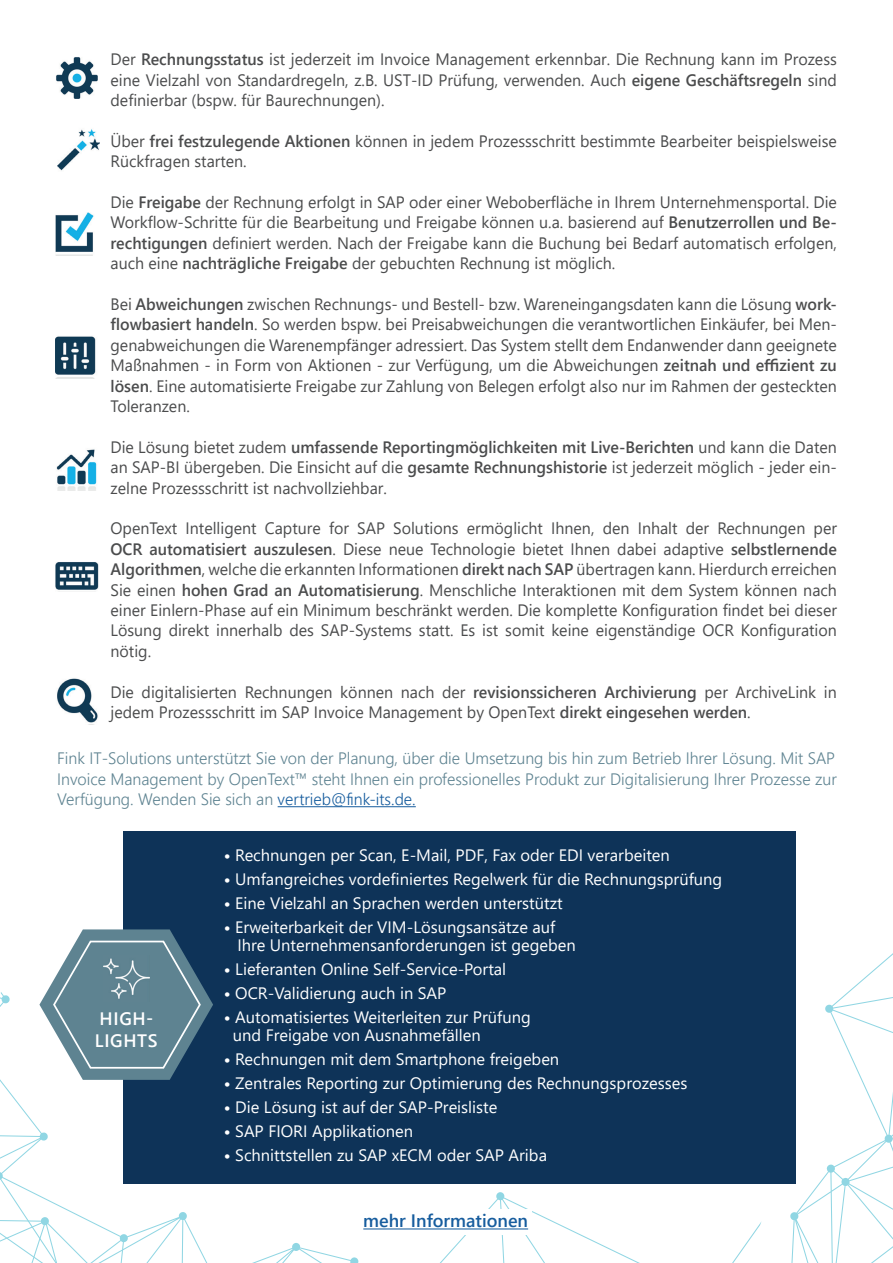
<style>
.page{position:relative;width:893px;height:1263px;background:#fff}
.page>*{position:absolute;margin:0;border:0;box-sizing:border-box;transform-origin:0 0}
.t1{font:600 18px "Segoe UI";color:#175d9e}
.t2{font:600 18px/21.6px "Segoe UI";letter-spacing:.035em;color:#fff}
.t3{font:16.5px/20.4px "Segoe UI";color:#4b4c4d;text-align:justify}
.t4{font:16.5px/18px "Segoe UI";color:#fff}
.t5{font:300 16.5px/20.4px "Segoe UI";color:#5e8391;text-align:justify}
.s1{font-weight:600}
.s2{color:#175d9e}
.s3{font-weight:700}
</style>
<div class="page">
<svg style="left:0;top:992px;width:207px;height:200px"></svg>
<svg style="left:790px;top:953px;width:103px;height:310px"></svg>
<svg style="left:0;top:1192px;width:761px;height:71px"></svg>
<div style="left:358px;top:1209px;width:174px;height:25px;background:#fff"></div>
<div style="left:123px;top:831px;width:672px;height:352px;background:#0e3358"></div>
<svg style="left:39px;top:929px;width:174px;height:151px"></svg>
<img style="left:104px;top:956px;width:45px;height:45px">
<hr style="left:363px;top:1228px;width:165px;height:1px;background:#175d9e">
<img style="left:57px;top:129px;width:43px;height:42px">
<img style="left:57px;top:678px;width:41px;height:47px">
<img style="left:55px;top:336px;width:41px;height:42px">
<img style="left:56px;top:57px;width:42px;height:42px">
<img style="left:55px;top:213px;width:39px;height:42px">
<img style="left:56px;top:449px;width:41px;height:41px">
<img style="left:56px;top:562px;width:42px;height:30px">
<hr style="left:278px;top:806px;width:138px;height:1px;background:#175d9e">
<p class="t3" style="left:111px;top:48px;width:728px">Der <span class="s1">Rechnungsstatus</span> ist jederzeit im Invoice Management erkennbar. Die Rechnung kann im Prozess eine Vielzahl von Standardregeln, z.B. UST-ID Prüfung, verwenden. Auch <span class="s1">eigene Geschäftsregeln</span> sind definierbar (bspw. für Baurechnungen).</p>
<p class="t3" style="left:111px;top:129px;width:728px">Über <span class="s1">frei festzulegende Aktionen</span> können in jedem Prozessschritt bestimmte Bearbeiter beispielsweise<br>Rückfragen starten.</p>
<p class="t3" style="left:111px;top:190px;width:728px">Die <span class="s1">Freigabe</span> der Rechnung erfolgt in SAP oder einer Weboberfläche in Ihrem Unternehmensportal. Die Workflow-Schritte für die Bearbeitung und Freigabe können u.a. basierend auf <span class="s1">Benutzerrollen und Be&shy;rechtigungen</span> definiert werden. Nach der Freigabe kann die Buchung bei Bedarf automatisch erfolgen, auch eine <span class="s1">nachträgliche Freigabe</span> der gebuchten Rechnung ist möglich.</p>
<p class="t3" style="left:111px;top:292px;width:728px">Bei <span class="s1">Abweichungen</span> zwischen Rechnungs- und Bestell- bzw. Wareneingangsdaten kann die Lösung <span class="s1">work&shy;flowbasiert handeln</span>. So werden bspw. bei Preisabweichungen die verantwortlichen Einkäufer, bei Men&shy;genabweichungen die Warenempfänger adressiert. Das System stellt dem Endanwender dann geeignete Maßnahmen - in Form von Aktionen - zur Verfügung, um die Abweichungen <span class="s1">zeitnah und effizient zu lösen</span>. Eine automatisierte Freigabe zur Zahlung von Belegen erfolgt also nur im Rahmen der gesteckten Toleranzen.</p>
<p class="t3" style="left:111px;top:435px;width:728px">Die Lösung bietet zudem <span class="s1">umfassende Reportingmöglichkeiten mit Live-Berichten</span> und kann die Daten an SAP-BI übergeben. Die Einsicht auf die <span class="s1">gesamte Rechnungshistorie</span> ist jederzeit möglich - jeder ein&shy;zelne Prozessschritt ist nachvollziehbar.</p>
<p class="t3" style="left:111px;top:517px;width:728px">OpenText Intelligent Capture for SAP Solutions ermöglicht Ihnen, den Inhalt der Rechnungen per <span class="s1">OCR automatisiert auszulesen</span>. Diese neue Technologie bietet Ihnen dabei adaptive <span class="s1">selbstlernende Algorithmen</span>, welche die erkannten Informationen <span class="s1">direkt nach SAP</span> übertragen kann. Hierdurch erreichen Sie einen <span class="s1">hohen Grad an Automatisierung</span>. Menschliche Interaktionen mit dem System können nach einer Einlern-Phase auf ein Minimum beschränkt werden. Die komplette Konfiguration findet bei dieser Lösung direkt innerhalb des SAP-Systems statt. Es ist somit keine eigenständige OCR Konfiguration nötig.</p>
<p class="t3" style="left:111px;top:680px;width:728px">Die digitalisierten Rechnungen können nach der <span class="s1">revisionssicheren Archivierung</span> per ArchiveLink in jedem Prozessschritt im SAP Invoice Management by OpenText <span class="s1">direkt eingesehen werden</span>.</p>
<p class="t5" style="left:57px;top:747px;width:781px">Fink IT-Solutions unterstützt Sie von der Planung, über die Umsetzung bis hin zum Betrieb Ihrer Lösung. Mit SAP Invoice Management by OpenText™ steht Ihnen ein professionelles Produkt zur Digitalisierung Ihrer Prozesse zur Verfügung. Wenden Sie sich an <span class="s2">vertrieb@fink-its.de.</span></p>
<p class="t2" style="left:95px;top:1006px;width:64px">HIGH-<br>LIGHTS</p>
<p class="t4" style="left:224px;top:844px;width:448px"><span class="s3">•</span> Rechnungen per Scan, E-Mail, PDF, Fax oder EDI verarbeiten</p>
<p class="t4" style="left:224px;top:868px;width:500px"><span class="s3">•</span> Umfangreiches vordefiniertes Regelwerk für die Rechnungsprüfung</p>
<p class="t4" style="left:224px;top:892px;width:340px"><span class="s3">•</span> Eine Vielzahl an Sprachen werden unterstützt</p>
<p class="t4" style="left:237px;top:916px;width:340px;text-indent:-14px"><span class="s3">•</span> Erweiterbarkeit der VIM-Lösungsansätze auf<br>Ihre Unternehmensanforderungen ist gegeben</p>
<p class="t4" style="left:224px;top:958px;width:284px"><span class="s3">•</span> Lieferanten Online Self-Service-Portal</p>
<p class="t4" style="left:224px;top:982px;width:224px"><span class="s3">•</span> OCR-Validierung auch in SAP</p>
<p class="t4" style="left:233px;top:1006px;width:299px;text-indent:-9px"><span class="s3">•</span> Automatisiertes Weiterleiten zur Prüfung und Freigabe von Ausnahmefällen</p>
<p class="t4" style="left:224px;top:1048px;width:337px"><span class="s3">•</span> Rechnungen mit dem Smartphone freigeben</p>
<p class="t4" style="left:224px;top:1072px;width:465px"><span class="s3">•</span> Zentrales Reporting zur Optimierung des Rechnungsprozesses</p>
<p class="t4" style="left:224px;top:1096px;width:275px"><span class="s3">•</span> Die Lösung ist auf der SAP-Preisliste</p>
<p class="t4" style="left:224px;top:1120px;width:191px"><span class="s3">•</span> SAP FIORI Applikationen</p>
<p class="t4" style="left:224px;top:1144px;width:325px"><span class="s3">•</span> Schnittstellen zu SAP xECM oder SAP Ariba</p>
<p class="t1" style="left:363px;top:1204px;width:166px">mehr Informationen</p>
</div>
